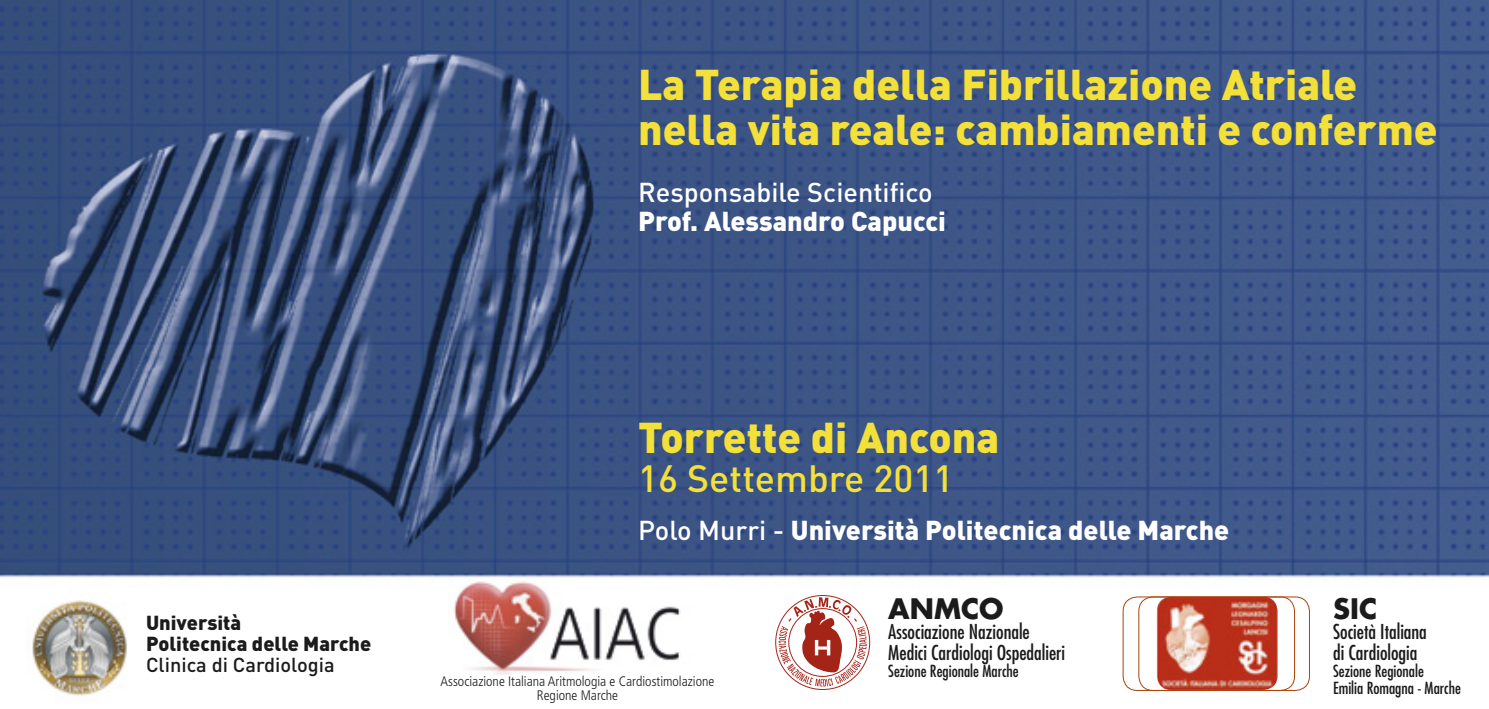
<style>
.page{position:relative;width:1489px;height:709px;background:#fff}
.page>*{position:absolute;margin:0;border:0;box-sizing:border-box;transform-origin:0 0}
.t1{font:900 42.5px/44.8px "DIN";color:#f3e039}
.t2{font:500 37.5px "DIN";color:#f3e039}
.t3{font:700 27.5px "Futura";color:#1b1b1b}
.t4{font:900 27px "DIN";color:#fff}
.t5{font:500 27px "DIN";color:#fff}
.t6{font:condensed 20px/21px "Futura";color:#1b1b1b}
.t7{font:900 20px/21px "DIN";color:#1b1b1b}
.t8{font:500 20px "DIN";color:#1b1b1b}
.t9{font:condensed 16.25px/17px "Futura";color:#1b1b1b}
.t10{font:300 condensed 13.75px/14.5px "Frutiger";color:#1b1b1b;text-align:center}
.s1{font-weight:500}
</style>
<div class="page">
<img style="left:0;top:0;width:1488px;height:696px">
<svg style="left:778px;top:597px;width:88px;height:89px"></svg>
<img style="left:1156px;top:598px;width:121px;height:91px">
<div style="left:1138px;top:596px;width:156px;height:95px;border:1px solid #aa4308;border-radius:14px"></div>
<div style="left:1122px;top:596px;width:187px;height:95px;border:1px solid #aa4308;border-radius:14px"></div>
<img style="left:434px;top:579px;width:267px;height:96px">
<div style="left:434px;top:675px;width:287px;height:34px;background:#fff"></div>
<p class="t1" style="left:638px;top:60px;width:801px">La Terapia della Fibrillazione Atriale nella vita reale: cambiamenti e conferme</p>
<p class="t5" style="left:638px;top:175px;width:296px">Responsabile Scientifico</p>
<p class="t4" style="left:638px;top:203px;width:309px">Prof. Alessandro Capucci</p>
<p class="t7" style="left:146px;top:611px;width:227px">Università<br>Politecnica delle Marche</p>
<p class="t8" style="left:146px;top:652px;width:190px">Clinica di Cardiologia</p>
<p class="t1" style="left:638px;top:413px;width:362px">Torrette di Ancona</p>
<p class="t2" style="left:638px;top:455px;width:317px">16 Settembre 2011</p>
<p class="t4" style="left:638px;top:511px;width:592px"><span class="s1">Polo Murri -</span> Università Politecnica delle Marche</p>
<p class="t10" style="left:440px;top:674px;width:275px">Associazione Italiana Aritmologia e Cardiostimolazione<br>Regione Marche</p>
<p class="t3" style="left:888px;top:589px;width:117px">ANMCO</p>
<p class="t3" style="left:1332px;top:589px;width:46px">SIC</p>
<p class="t6" style="left:888px;top:621px;width:178px">Associazione Nazionale<br>Medici Cardiologi Ospedalieri</p>
<p class="t9" style="left:888px;top:662px;width:132px">Sezione Regionale Marche</p>
<p class="t6" style="left:1332px;top:621px;width:95px">Società Italiana di Cardiologia</p>
<p class="t9" style="left:1332px;top:662px;width:129px">Sezione Regionale<br>Emilia Romagna - Marche</p>
</div>
